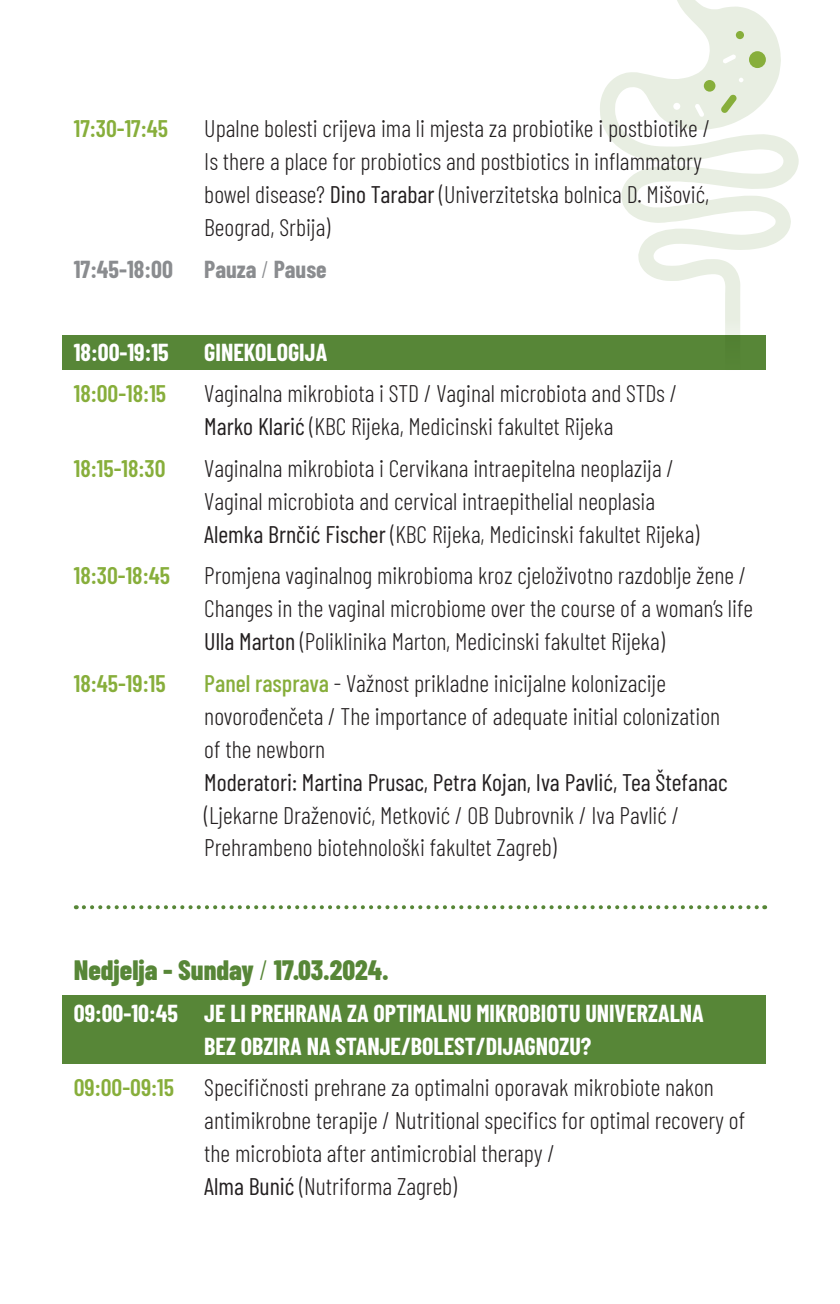
<style>
.page{position:relative;width:840px;height:1304px;background:#fff}
.page>*{position:absolute;margin:0;border:0;box-sizing:border-box;transform-origin:0 0}
.t1{font:800 28px "Barlow Condensed";color:#578637}
.t2{font:300 24px/33px "Barlow Condensed";color:#231f20}
.t3{font:700 24px/33px "Barlow Condensed";color:#fff}
.t4{font:600 24px "Barlow Condensed";color:#87ae3b}
.t5{font:700 24px "Barlow Condensed";color:#8a8c8f}
.s1{font-weight:400}
.s2{font-weight:300}
.s3{font-weight:500;color:#87ae3b}
</style>
<div class="page">
<div style="left:62px;top:996px;width:703px;height:68px;background:#578637"></div>
<div style="left:62px;top:335px;width:703px;height:35px;background:#578637"></div>
<svg style="left:600px;top:0;width:198px;height:370px"></svg>
<div style="left:673px;top:103px;width:7px;height:7px;background:#fff;border-radius:50%"></div>
<div style="left:748px;top:51px;width:17px;height:17px;background:#87ae3b;border-radius:50%"></div>
<div style="left:735px;top:31px;width:8px;height:8px;background:#87ae3b;border-radius:50%"></div>
<svg style="left:738px;top:78px;width:5px;height:4px"></svg>
<div style="left:703px;top:80px;width:12px;height:12px;background:#87ae3b;border-radius:50%"></div>
<svg style="left:722px;top:54px;width:13px;height:10px"></svg>
<svg style="left:720px;top:94px;width:16px;height:19px"></svg>
<svg style="left:694px;top:104px;width:10px;height:13px"></svg>
<svg style="left:84px;top:905px;width:680px;height:4px"></svg>
<p class="t4" style="left:74px;top:112px;width:96px">17:30-17:45</p>
<p class="t2" style="left:204px;top:111px;width:507px">Upalne bolesti crijeva ima li mjesta za probiotike i postbiotike / Is there a place for probiotics and postbiotics in inflammatory bowel disease? <span class="s1">Dino Tarabar</span> (Univerzitetska bolnica D. Mišović, Beograd, Srbija)</p>
<p class="t5" style="left:74px;top:252px;width:101px">17:45-18:00</p>
<p class="t5" style="left:204px;top:252px;width:124px">Pauza <span class="s2">/</span> Pause</p>
<p class="t3" style="left:74px;top:334px;width:96px">18:00-19:15</p>
<p class="t3" style="left:204px;top:334px;width:124px">GINEKOLOGIJA</p>
<p class="t4" style="left:74px;top:377px;width:94px">18:00-18:15</p>
<p class="t2" style="left:204px;top:376px;width:474px">Vaginalna mikrobiota i STD / Vaginal microbiota and STDs /<br><span class="s1">Marko Klarić</span> (KBC Rijeka, Medicinski fakultet Rijeka</p>
<p class="t4" style="left:74px;top:451px;width:93px">18:15-18:30</p>
<p class="t2" style="left:204px;top:450px;width:496px">Vaginalna mikrobiota i Cervikana intraepitelna neoplazija /<br>Vaginal microbiota and cervical intraepithelial neoplasia<br><span class="s1">Alemka Brnčić Fischer</span> (KBC Rijeka, Medicinski fakultet Rijeka)</p>
<p class="t4" style="left:74px;top:559px;width:98px">18:30-18:45</p>
<p class="t2" style="left:204px;top:558px;width:550px">Promjena vaginalnog mikrobioma kroz cjeloživotno razdoblje žene /<br>Changes in the vaginal microbiome over the course of a woman’s life<br><span class="s1">Ulla Marton</span> (Poliklinika Marton, Medicinski fakultet Rijeka)</p>
<p class="t4" style="left:74px;top:666px;width:93px">18:45-19:15</p>
<p class="t2" style="left:204px;top:665px;width:524px"><span class="s3">Panel rasprava</span> - Važnost prikladne inicijalne kolonizacije novorođenčeta / The importance of adequate initial colonization of the newborn<br><span class="s1">Moderatori: Martina Prusac, Petra Kojan, Iva Pavlić, Tea Štefanac </span>(Ljekarne Draženović, Metković / OB Dubrovnik / Iva Pavlić / Prehrambeno biotehnološki fakultet Zagreb)</p>
<p class="t1" style="left:74px;top:951px;width:316px">Nedjelja - Sunday <span class="s2">/</span> 17.03.2024.</p>
<p class="t3" style="left:204px;top:995px;width:500px;text-indent:-130px">09:00-10:45 JE LI PREHRANA ZA OPTIMALNU MIKROBIOTU UNIVERZALNA<br>BEZ OBZIRA NA STANJE/BOLEST/DIJAGNOZU?</p>
<p class="t4" style="left:74px;top:1071px;width:102px">09:00-09:15</p>
<p class="t2" style="left:204px;top:1070px;width:542px">Specifičnosti prehrane za optimalni oporavak mikrobiote nakon antimikrobne terapije / Nutritional specifics for optimal recovery of the microbiota after antimicrobial therapy /<br><span class="s1">Alma Bunić</span> (Nutriforma Zagreb)</p>
</div>
